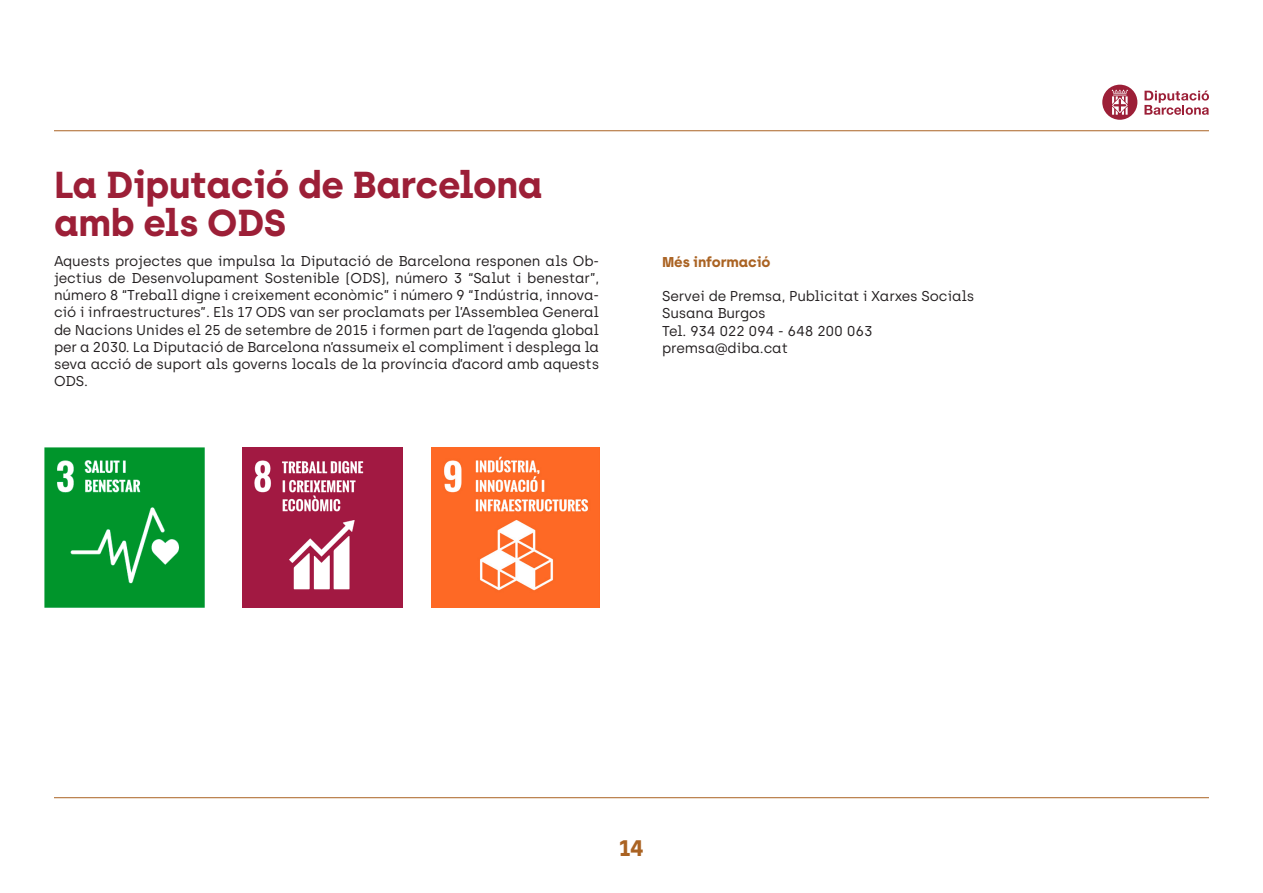
<style>
.page{position:relative;width:1263px;height:893px;background:#fff}
.page>*{position:absolute;margin:0;border:0;box-sizing:border-box;transform-origin:0 0}
.titulo_grande{font:700 37.5px/37.5px "Archia";letter-spacing:-.01em;color:#9c1f37}
.titulos{font:700 22.5px "Archia";color:#aa6323}
.text_seguit{font:14.25px/17.2px "Archia";letter-spacing:-.01em;color:#231f20;text-align:justify}
.text_seguit-2{font:700 14.25px "Archia";letter-spacing:-.01em;color:#aa6323}
</style>
<div class="page">
<svg style="left:1144px;top:91px;width:65px;height:24px"></svg>
<svg style="left:1102px;top:85px;width:35px;height:35px"></svg>
<hr style="left:54px;top:130px;width:1155px;height:1px;background:#aa6323">
<hr style="left:54px;top:797px;width:1155px;height:1px;background:#aa6323">
<img style="left:432px;top:448px;width:167px;height:159px">
<img style="left:243px;top:448px;width:159px;height:159px">
<img style="left:45px;top:448px;width:159px;height:159px">
<p class="titulo_grande" style="left:54px;top:166px;width:490px">La Diputació de Barcelona amb els ODS</p>
<p class="text_seguit" style="left:54px;top:252px;width:547px">Aquests projectes que impulsa la Diputació de Barcelona responen als Ob&shy;jectius de Desenvolupament Sostenible (ODS), número 3 “Salut i benestar”, número 8 “Treball digne i creixement econòmic” i número 9 “Indústria, innova&shy;ció i infraestructures”. Els 17 ODS van ser proclamats per l’Assemblea General de Nacions Unides el 25 de setembre de 2015 i formen part de l’agenda global per a 2030. La Diputació de Barcelona n’assumeix el compliment i desplega la seva acció de suport als governs locals de la província d’acord amb aquests ODS.</p>
<p class="text_seguit-2" style="left:662px;top:253px;width:110px">Més informació</p>
<p class="text_seguit" style="left:662px;top:287px;width:314px">Servei de Premsa, Publicitat i Xarxes Socials</p>
<p class="text_seguit" style="left:662px;top:305px;width:105px">Susana Burgos</p>
<p class="text_seguit" style="left:662px;top:322px;width:212px">Tel. 934 022 094 - 648 200 063</p>
<p class="text_seguit" style="left:662px;top:339px;width:127px">premsa@diba.cat</p>
<p class="titulos" style="left:619px;top:834px;width:27px">14</p>
</div>
